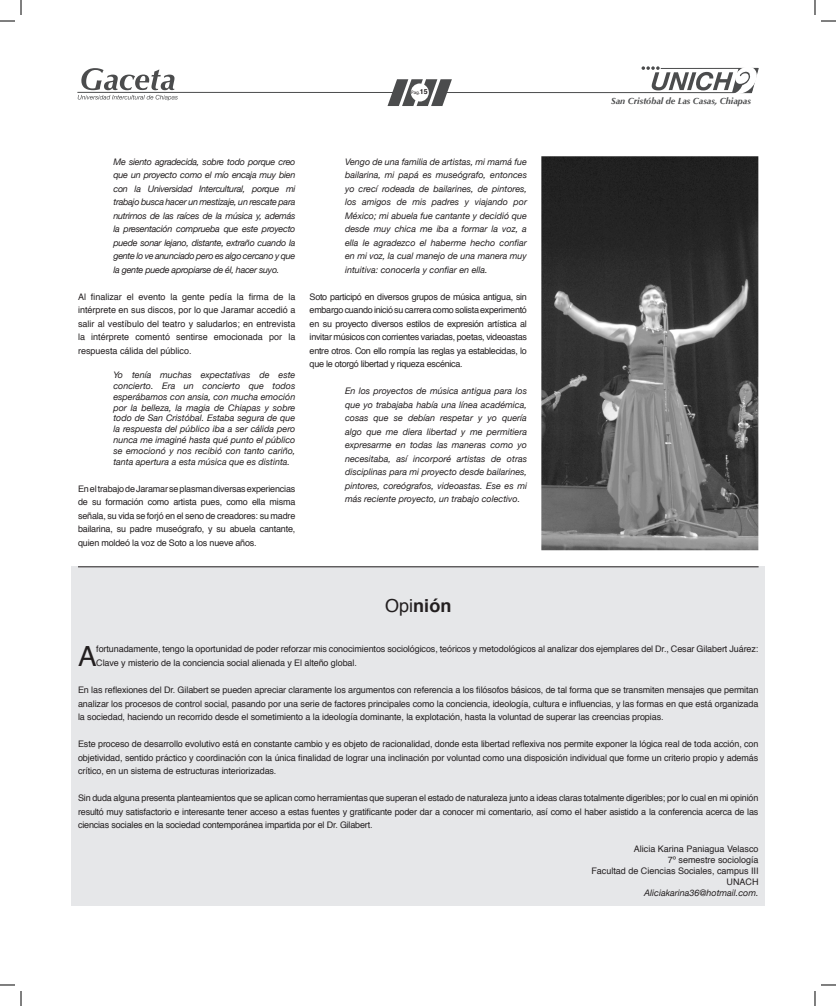
<style>
.page{position:relative;width:836px;height:1006px;background:#fff}
.page>*{position:absolute;margin:0;border:0;box-sizing:border-box;transform-origin:0 0}
.t1{font:27.8px "Helvetica";color:#231f20}
.t2{font:700 18px "Helvetica";color:#231f20}
.t3{font:9px/13.5px "Helvetica";letter-spacing:-.01em;color:#231f20;text-align:justify}
.t4{font:italic 9px/13.5px "Helvetica Neue";color:#231f20;text-align:justify}
.t5{font:italic 700 9px "Optima";color:#4b4c4d}
.t6{font:condensed 5px "Helvetica";color:#231f20}
.s1{font-weight:700;font-stretch:normal;font-size:7px}
.s2{font-weight:400}
</style>
<div class="page">
<div style="left:71px;top:566px;width:694px;height:339px;background:#e6e7e9"></div>
<svg style="left:77px;top:66px;width:682px;height:40px"></svg>
<hr style="left:78px;top:566px;width:680px;height:1px;background:#231f20">
<img style="left:541px;top:156px;width:217px;height:394px">
<svg style="left:0;top:0;width:22px;height:22px"></svg>
<svg style="left:0;top:984px;width:22px;height:22px"></svg>
<svg style="left:814px;top:0;width:22px;height:22px"></svg>
<svg style="left:814px;top:984px;width:22px;height:22px"></svg>
<p class="t6" style="left:411px;top:90px;width:18px">Pag.<span class="s1">15</span></p>
<p class="t4" style="left:113px;top:155px;width:183px">Me siento agradecida, sobre todo porque creo que un proyecto como el mío encaja muy bien con la Universidad Intercultural, porque mi trabajo busca hacer un mestizaje, un rescate para nutrirnos de las raíces de la música y, además la presentación comprueba que este proyecto puede sonar lejano, distante, extraño cuando la gente lo ve anunciado pero es algo cercano y que la gente puede apropiarse de él, hacer suyo.</p>
<p class="t3" style="left:78px;top:290px;width:219px">Al finalizar el evento la gente pedía la firma de la intérprete en sus discos, por lo que Jaramar accedió a salir al vestíbulo del teatro y saludarlos; en entrevista la intérprete comentó sentirse emocionada por la respuesta cálida del público.</p>
<p class="t4" style="left:113px;top:369px;width:183px;line-height:10.8px">Yo tenía muchas expectativas de este concierto. Era un concierto que todos esperábamos con ansia, con mucha emoción por la belleza, la magia de Chiapas y sobre todo de San Cristóbal. Estaba segura de que la respuesta del público iba a ser cálida pero nunca me imaginé hasta qué punto el público se emocionó y nos recibió con tanto cariño, tanta apertura a esta música que es distinta.</p>
<p class="t3" style="left:78px;top:482px;width:219px">En el trabajo de Jaramar se plasman diversas experiencias de su formación como artista pues, como ella misma señala, su vida se forjó en el seno de creadores: su madre bailarina, su padre museógrafo, y su abuela cantante, quien moldeó la voz de Soto a los nueve años.</p>
<p class="t4" style="left:345px;top:155px;width:183px">Vengo de una familia de artistas, mi mamá fue bailarina, mi papá es museógrafo, entonces yo crecí rodeada de bailarines, de pintores, los amigos de mis padres y viajando por México; mi abuela fue cantante y decidió que desde muy chica me iba a formar la voz, a ella le agradezco el haberme hecho confiar en mi voz, la cual manejo de una manera muy intuitiva: conocerla y confiar en ella.</p>
<p class="t3" style="left:310px;top:290px;width:219px">Soto participó en diversos grupos de música antigua, sin embargo cuando inició su carrera como solista experimentó en su proyecto diversos estilos de expresión artística al invitar músicos con corrientes variadas, poetas, videoastas entre otros. Con ello rompía las reglas ya establecidas, lo que le otorgó libertad y riqueza escénica.</p>
<p class="t4" style="left:345px;top:384px;width:183px">En los proyectos de música antigua para los que yo trabajaba había una línea académica, cosas que se debían respetar y yo quería algo que me diera libertad y me permitiera expresarme en todas las maneras como yo necesitaba, así incorporé artistas de otras disciplinas para mi proyecto desde bailarines, pintores, coreógrafos, videoastas. Ese es mi más reciente proyecto, un trabajo colectivo.</p>
<h2 class="t2" style="left:385px;top:593px;width:68px"><span class="s2">Opi</span>nión</h2>
<p class="t5" style="left:611px;top:95px;width:141px">San Cristóbal de Las Casas, Chiapas</p>
<h1 class="t1" style="left:78px;top:637px;width:20px">A</h1>
<p class="t3" style="left:96px;top:643px;width:663px">fortunadamente, tengo la oportunidad de poder reforzar mis conocimientos sociológicos, teóricos y metodológicos al analizar dos ejemplares del Dr., Cesar Gilabert Juárez:<br>Clave y misterio de la conciencia social alienada y El alteño global.</p>
<p class="t3" style="left:78px;top:683px;width:682px">En las reflexiones del Dr. Gilabert se pueden apreciar claramente los argumentos con referencia a los filósofos básicos, de tal forma que se transmiten mensajes que permitan analizar los procesos de control social, pasando por una serie de factores principales como la conciencia, ideología, cultura e influencias, y las formas en que está organizada la sociedad, haciendo un recorrido desde el sometimiento a la ideología dominante, la explotación, hasta la voluntad de superar las creencias propias.</p>
<p class="t3" style="left:78px;top:737px;width:682px">Este proceso de desarrollo evolutivo está en constante cambio y es objeto de racionalidad, donde esta libertad reflexiva nos permite exponer la lógica real de toda acción, con objetividad, sentido práctico y coordinación con la única finalidad de lograr una inclinación por voluntad como una disposición individual que forme un criterio propio y además crítico, en un sistema de estructuras interiorizadas.</p>
<p class="t3" style="left:78px;top:791px;width:682px">Sin duda alguna presenta planteamientos que se aplican como herramientas que superan el estado de naturaleza junto a ideas claras totalmente digeribles; por lo cual en mi opinión resultó muy satisfactorio e interesante tener acceso a estas fuentes y gratificante poder dar a conocer mi comentario, así como el haber asistido a la conferencia acerca de las ciencias sociales en la sociedad contemporánea impartida por el Dr. Gilabert.</p>
<p class="t3" style="left:591px;top:844px;width:169px;line-height:10.8px;text-align:right">Alicia Karina Paniagua Velasco<br>7º semestre sociología<br>Facultad de Ciencias Sociales, campus III<br>UNACH</p>
<p class="t4" style="left:644px;top:885px;width:116px">Aliciakarina36@hotmail.com.</p>
</div>
